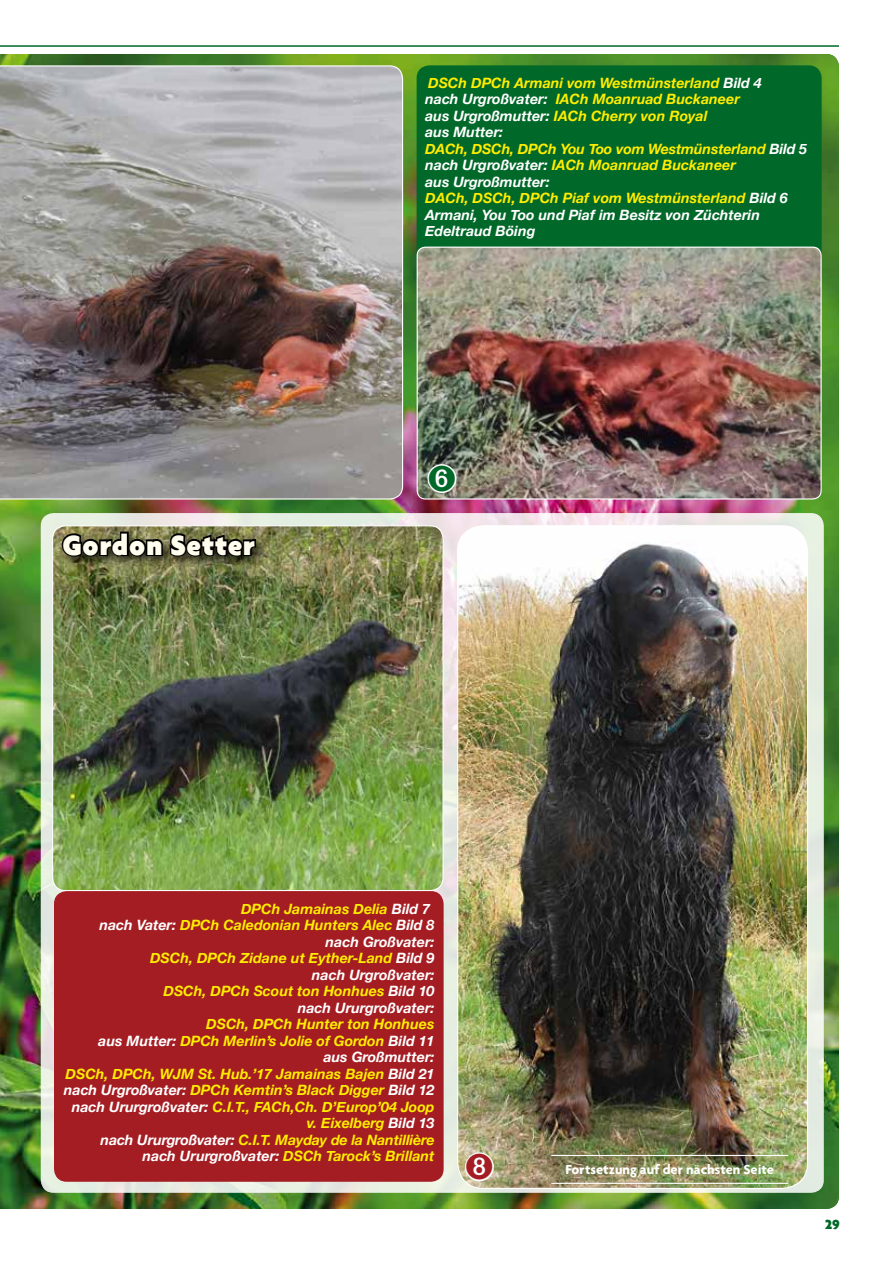
<style>
.page{position:relative;width:893px;height:1263px;background:#fff}
.page>*{position:absolute;margin:0;border:0;box-sizing:border-box;transform-origin:0 0}
.t1{font:900 30px "Agenda";letter-spacing:.03em;color:#fffdee}
.t2{font:italic 700 14.25px/16.5px "Helvetica Neue";color:#ffed00}
.t3{font:italic 700 14.25px "Helvetica Neue";color:#fff}
.t4{font:700 14.25px "Agenda";color:#fff}
.t5{font:900 14.25px "Agenda";color:#006829}
.s1{color:#fff}
</style>
<div class="page">
<img style="left:0;top:54px;width:839px;height:1155px">
<hr style="left:0;top:45px;width:839px;height:2px;background:#006829">
<div style="left:417px;top:65px;width:405px;height:205px;background:#006829;border-radius:13px"></div>
<img style="left:417px;top:247px;width:404px;height:252px">
<div style="left:417px;top:247px;width:405px;height:253px;border:1px solid #fff;border-radius:8px"></div>
<svg style="left:41px;top:513px;width:783px;height:680px;background:#e8ebe3"></svg>
<img style="left:0;top:65px;width:403px;height:434px">
<img style="left:458px;top:526px;width:350px;height:662px">
<hr style="left:551px;top:1183px;width:237px;height:1px;background:#fff">
<hr style="left:551px;top:1155px;width:237px;height:1px;background:#fff">
<img style="left:53px;top:526px;width:390px;height:364px">
<div style="left:52px;top:525px;width:392px;height:366px;border:1px solid #fff;border-radius:13px"></div>
<div style="left:54px;top:891px;width:390px;height:291px;background:#a41d23;border-radius:13px"></div>
<div style="left:57px;top:527px;width:212px;height:43px;background:#000;opacity:.75"></div>
<svg style="left:60px;top:530px;width:198px;height:28px;background:#3a3a24"></svg>
<svg style="left:426px;top:463px;width:32px;height:31px"></svg>
<svg style="left:463px;top:1151px;width:32px;height:32px"></svg>
<h1 class="t1" style="left:62px;top:526px;width:194px">Gordon Setter</h1>
<p class="t2" style="left:425px;top:75px;width:383px">DSCh DPCh Armani vom Westmünsterland <span class="s1">Bild 4<br>nach Urgroßvater:</span> IACh Moanruad Buckaneer<br><span class="s1">aus Urgroßmutter:</span> IACh Cherry von Royal<br><span class="s1">aus Mutter:<br></span>DACh, DSCh, DPCh You Too vom Westmünsterland <span class="s1">Bild 5 nach Urgroßvater:</span> IACh Moanruad Buckaneer<br><span class="s1">aus Urgroßmutter:<br></span>DACh, DSCh, DPCh Piaf vom Westmünsterland <span class="s1">Bild 6<br>Armani, You Too und Piaf im Besitz von Züchterin Edeltraud Böing</span></p>
<p class="t2" style="left:241px;top:900px;width:190px">DPCh Jamainas Delia <span class="s1">Bild 7</span></p>
<p class="t2" style="left:99px;top:917px;width:337px"><span class="s1">nach Vater:</span> DPCh Caledonian Hunters Alec <span class="s1">Bild 8</span></p>
<p class="t3" style="left:325px;top:930px;width:111px">nach Großvater:</p>
<p class="t2" style="left:150px;top:950px;width:286px">DSCh, DPCh Zidane ut Eyther-Land <span class="s1">Bild 9</span></p>
<p class="t3" style="left:312px;top:963px;width:124px">nach Urgroßvater:</p>
<p class="t2" style="left:163px;top:983px;width:273px">DSCh, DPCh Scout ton Honhues <span class="s1">Bild 10</span></p>
<p class="t3" style="left:298px;top:996px;width:138px">nach Ururgroßvater:</p>
<p class="t2" style="left:64px;top:1016px;width:372px;text-align:right">DSCh, DPCh Hunter ton Honhues<br><span class="s1">aus Mutter:</span> DPCh Merlin’s Jolie of Gordon <span class="s1">Bild 11<br>aus Großmutter:<br></span>DSCh, DPCh, WJM St. Hub.’17 Jamainas Bajen <span class="s1">Bild 21 nach Urgroßvater:</span> DPCh Kemtin’s Black Digger <span class="s1">Bild 12 nach Ururgroßvater:</span> C.I.T., FACh,Ch. D’Europ’04 Joop v. Eixelberg <span class="s1">Bild 13<br>nach Ururgroßvater:</span> C.I.T. Mayday de la Nantillière <span class="s1">nach Ururgroßvater:</span> DSCh Tarock’s Brillant</p>
<p class="t4" style="left:565px;top:1161px;width:210px">Fortsetzung auf der nächsten Seite</p>
<p class="t5" style="left:825px;top:1216px;width:16px">29</p>
</div>
